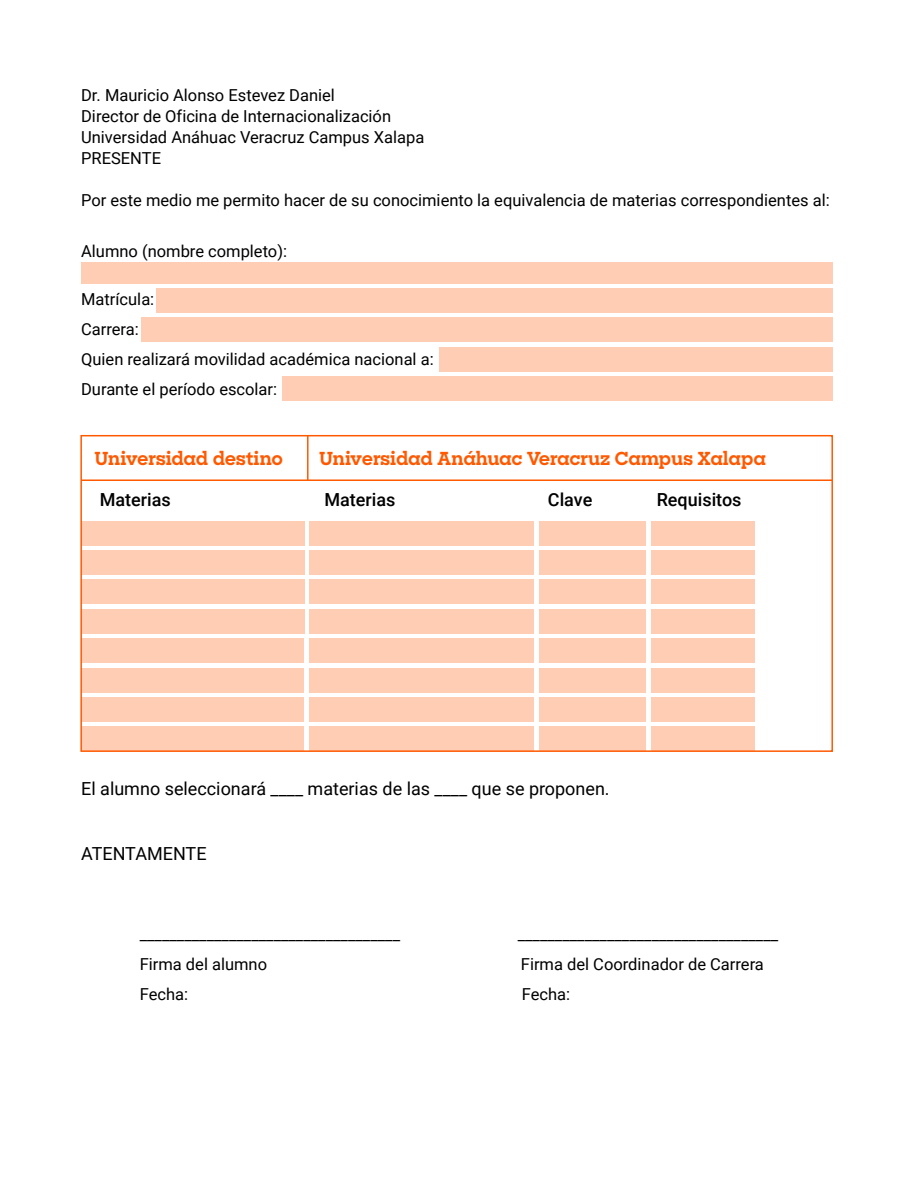
<style>
.page{position:relative;width:918px;height:1188px;background:#fff}
.page>*{position:absolute;margin:0;border:0;box-sizing:border-box;transform-origin:0 0}
.t1{font:18px "Roboto";color:#000}
.t2{font:700 18px "Sharp Slab";letter-spacing:-.015em;color:#ff5900}
.t3{font:500 18px "Roboto";color:#000}
.t4{font:16.5px/21px "Roboto";color:#000}
</style>
<div class="page">
<div style="left:81px;top:262px;width:751px;height:21px;background:#ffcdb3"></div>
<div style="left:156px;top:288px;width:676px;height:25px;background:#ffcdb3"></div>
<div style="left:141px;top:317px;width:691px;height:25px;background:#ffcdb3"></div>
<div style="left:439px;top:347px;width:393px;height:25px;background:#ffcdb3"></div>
<div style="left:282px;top:376px;width:550px;height:25px;background:#ffcdb3"></div>
<div style="left:651px;top:638px;width:104px;height:25px;background:#ffcdb3"></div>
<div style="left:651px;top:668px;width:104px;height:24px;background:#ffcdb3"></div>
<div style="left:651px;top:697px;width:104px;height:25px;background:#ffcdb3"></div>
<div style="left:651px;top:726px;width:104px;height:25px;background:#ffcdb3"></div>
<div style="left:651px;top:521px;width:104px;height:25px;background:#ffcdb3"></div>
<div style="left:651px;top:550px;width:104px;height:25px;background:#ffcdb3"></div>
<div style="left:651px;top:580px;width:104px;height:24px;background:#ffcdb3"></div>
<div style="left:651px;top:609px;width:104px;height:25px;background:#ffcdb3"></div>
<div style="left:539px;top:638px;width:106px;height:25px;background:#ffcdb3"></div>
<div style="left:539px;top:668px;width:106px;height:24px;background:#ffcdb3"></div>
<div style="left:539px;top:697px;width:106px;height:25px;background:#ffcdb3"></div>
<div style="left:539px;top:726px;width:106px;height:25px;background:#ffcdb3"></div>
<div style="left:539px;top:521px;width:107px;height:25px;background:#ffcdb3"></div>
<div style="left:539px;top:550px;width:107px;height:25px;background:#ffcdb3"></div>
<div style="left:539px;top:580px;width:107px;height:24px;background:#ffcdb3"></div>
<div style="left:539px;top:609px;width:107px;height:25px;background:#ffcdb3"></div>
<div style="left:81px;top:638px;width:223px;height:25px;background:#ffcdb3"></div>
<div style="left:81px;top:668px;width:223px;height:24px;background:#ffcdb3"></div>
<div style="left:81px;top:697px;width:223px;height:25px;background:#ffcdb3"></div>
<div style="left:81px;top:726px;width:223px;height:25px;background:#ffcdb3"></div>
<div style="left:81px;top:521px;width:223px;height:25px;background:#ffcdb3"></div>
<div style="left:81px;top:550px;width:223px;height:25px;background:#ffcdb3"></div>
<div style="left:81px;top:580px;width:223px;height:24px;background:#ffcdb3"></div>
<div style="left:81px;top:609px;width:223px;height:25px;background:#ffcdb3"></div>
<div style="left:309px;top:638px;width:224px;height:25px;background:#ffcdb3"></div>
<div style="left:309px;top:668px;width:224px;height:24px;background:#ffcdb3"></div>
<div style="left:309px;top:697px;width:224px;height:25px;background:#ffcdb3"></div>
<div style="left:309px;top:726px;width:224px;height:25px;background:#ffcdb3"></div>
<div style="left:309px;top:521px;width:225px;height:25px;background:#ffcdb3"></div>
<div style="left:309px;top:550px;width:225px;height:25px;background:#ffcdb3"></div>
<div style="left:309px;top:580px;width:225px;height:24px;background:#ffcdb3"></div>
<div style="left:309px;top:609px;width:225px;height:25px;background:#ffcdb3"></div>
<div style="left:80px;top:435px;width:753px;height:317px;border:2px solid #ff5900"></div>
<hr style="left:307px;top:436px;width:2px;height:44px;background:#ff5900">
<hr style="left:81px;top:479px;width:751px;height:2px;background:#ff5900">
<p class="t4" style="left:81px;top:84px;width:345px">Dr. Mauricio Alonso Estevez Daniel<br>Director de Oficina de Internacionalización Universidad Anáhuac Veracruz Campus Xalapa PRESENTE</p>
<p class="t4" style="left:81px;top:189px;width:750px">Por este medio me permito hacer de su conocimiento la equivalencia de materias correspondientes al:</p>
<p class="t4" style="left:81px;top:240px;width:207px">Alumno (nombre completo):</p>
<p class="t4" style="left:81px;top:283px;width:354px;line-height:30px">Matrícula:<br>Carrera:<br>Quien realizará movilidad académica nacional a:<br>Durante el período escolar:</p>
<p class="t2" style="left:95px;top:446px;width:190px">Universidad destino</p>
<p class="t2" style="left:319px;top:446px;width:448px">Universidad Anáhuac Veracruz Campus Xalapa</p>
<p class="t3" style="left:100px;top:487px;width:73px">Materias</p>
<p class="t3" style="left:324px;top:487px;width:73px">Materias</p>
<p class="t3" style="left:548px;top:487px;width:46px">Clave</p>
<p class="t3" style="left:657px;top:487px;width:86px">Requisitos</p>
<p class="t1" style="left:81px;top:776px;width:530px">El alumno seleccionará ____ materias de las ____ que se proponen.</p>
<p class="t1" style="left:81px;top:841px;width:127px">ATENTAMENTE</p>
<p class="t4" style="left:140px;top:923px;width:262px">___________________________________</p>
<p class="t4" style="left:518px;top:923px;width:262px">___________________________________</p>
<p class="t4" style="left:140px;top:953px;width:129px">Firma del alumno</p>
<p class="t4" style="left:521px;top:953px;width:244px">Firma del Coordinador de Carrera</p>
<p class="t4" style="left:140px;top:983px;width:50px">Fecha:</p>
<p class="t4" style="left:522px;top:983px;width:50px">Fecha:</p>
</div>
